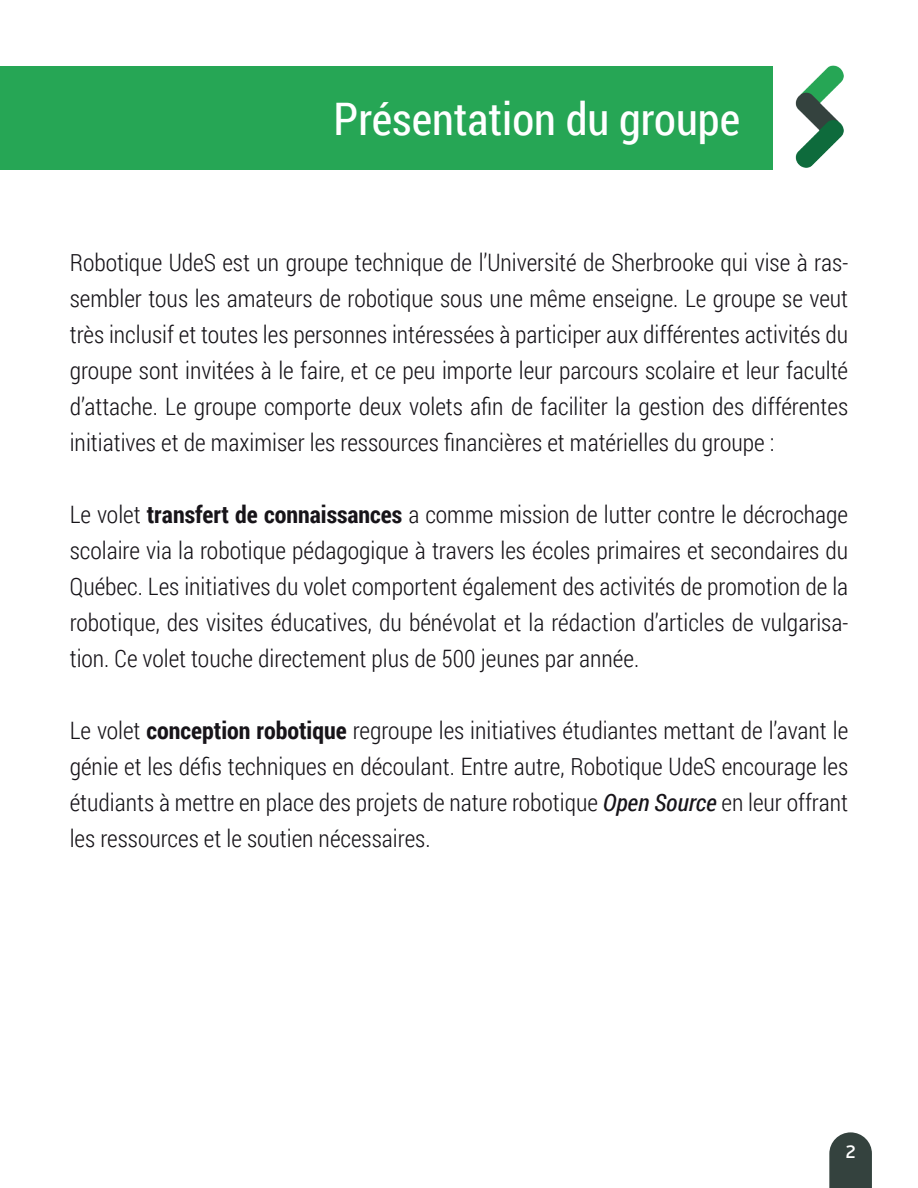
<style>
.page{position:relative;width:918px;height:1188px;background:#fff}
.page>*{position:absolute;margin:0;border:0;box-sizing:border-box;transform-origin:0 0}
.t1{font:44.85px "Roboto Condensed";color:#fff}
.t2{font:300 24px/36px "Roboto Condensed";color:#171419;text-align:justify}
.t3{font:600 18px "Neris";color:#fff}
.s1{font-weight:700}
.s2{font-weight:400;font-style:italic}
</style>
<div class="page">
<svg style="left:829px;top:1132px;width:43px;height:56px;background:#475450"></svg>
<div style="left:0;top:67px;width:772px;height:103px;background:#26a655"></div>
<img style="left:795px;top:65px;width:49px;height:103px">
<h1 class="t1" style="left:334px;top:88px;width:408px">Présentation du groupe</h1>
<p class="t2" style="left:70px;top:244px;width:780px">Robotique UdeS est un groupe technique de l’Université de Sherbrooke qui vise à ras&shy;sembler tous les amateurs de robotique sous une même enseigne. Le groupe se veut très inclusif et toutes les personnes intéressées à participer aux différentes activités du groupe sont invitées à le faire, et ce peu importe leur parcours scolaire et leur faculté d’attache. Le groupe comporte deux volets afin de faciliter la gestion des différentes initiatives et de maximiser les ressources financières et matérielles du groupe :</p>
<p class="t2" style="left:70px;top:496px;width:780px">Le volet <span class="s1">transfert de connaissances</span> a comme mission de lutter contre le décrochage scolaire via la robotique pédagogique à travers les écoles primaires et secondaires du Québec. Les initiatives du volet comportent également des activités de promotion de la robotique, des visites éducatives, du bénévolat et la rédaction d’articles de vulgarisa&shy;tion. Ce volet touche directement plus de 500 jeunes par année.</p>
<p class="t2" style="left:70px;top:712px;width:780px">Le volet <span class="s1">conception robotique</span> regroupe les initiatives étudiantes mettant de l’avant le génie et les défis techniques en découlant. Entre autre, Robotique UdeS encourage les étudiants à mettre en place des projets de nature robotique <span class="s2">Open Source</span> en leur offrant les ressources et le soutien nécessaires.</p>
<p class="t3" style="left:845px;top:1139px;width:12px">2</p>
</div>
